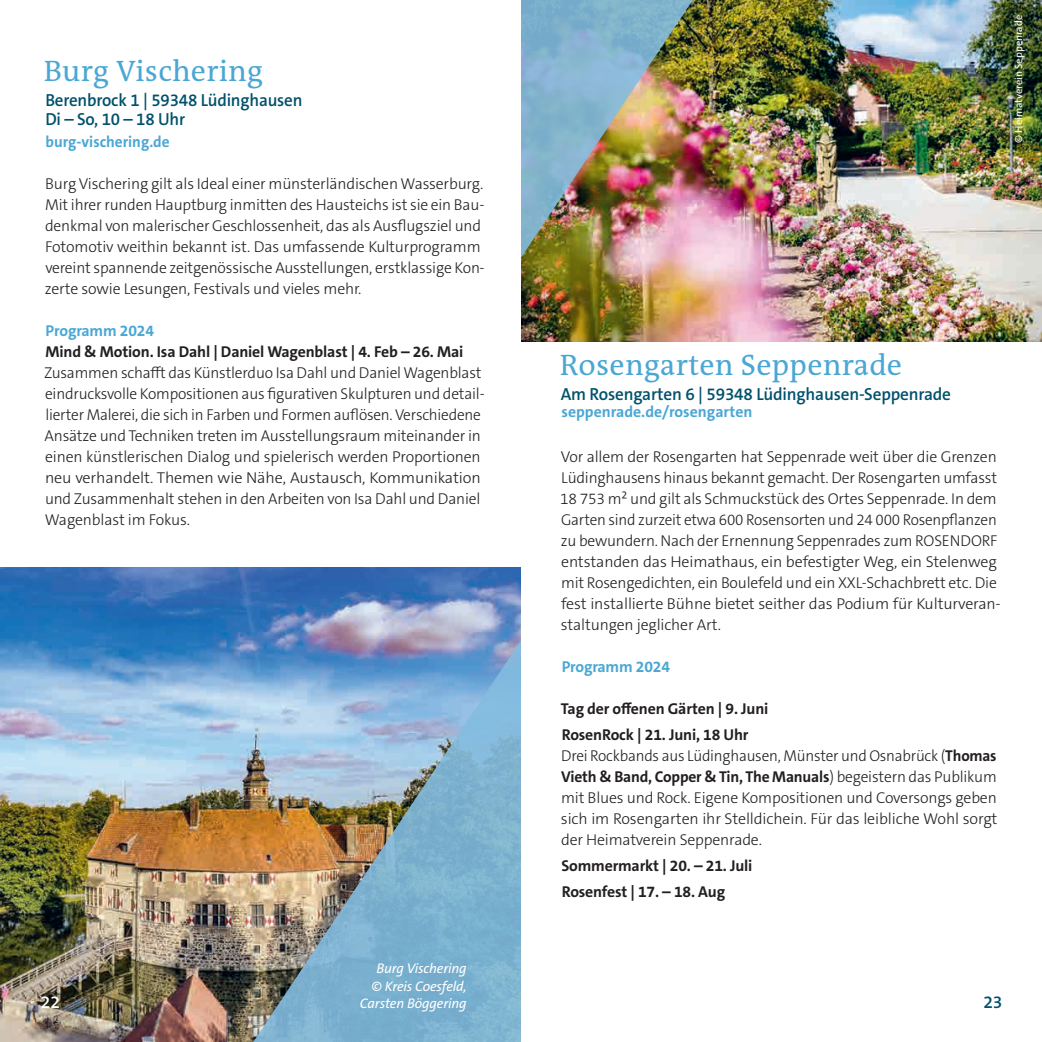
<style>
.page{position:relative;width:1042px;height:1042px;background:#fff}
.page>*{position:absolute;margin:0;border:0;box-sizing:border-box;transform-origin:0 0}
.t1{font:29.75px "The Antiqua B W5 Plain";letter-spacing:.01em;color:#4aa7d4}
.t2{font:600 17.5px/19.2px "The Sans C5";letter-spacing:-.01em;color:#00516c}
.t3{font:600 17.5px "The Sans C5";color:#fff}
.t4{font:300 15.75px/21px "The Sans C5";letter-spacing:-.01em;color:#231f20}
.t5{font:700 15.75px/25.9px "The Sans C5";letter-spacing:-.01em;color:#231f20}
.t6{font:700 15.75px "The Sans C5";color:#4aa7d4}
.t7{font:italic 14px/17.5px "The Sans C5";letter-spacing:-.01em;color:#fff;text-align:right}
.t8{font:10.5px "The Sans C5";color:#fff}
.s1{font-weight:700}
</style>
<div class="page">
<img style="left:521px;top:0;width:521px;height:341px">
<img style="left:0;top:567px;width:521px;height:475px">
<img style="left:233px;top:640px;width:288px;height:402px">
<img style="left:521px;top:0;width:187px;height:258px">
<h1 class="t1" style="left:44px;top:52px;width:221px">Burg Vischering</h1>
<p class="t2" style="left:45px;top:90px;width:259px">Berenbrock 1 | 59348 Lüdinghausen<br>Di – So, 10 – 18 Uhr</p>
<p class="t6" style="left:46px;top:132px;width:126px">burg-vischering.de</p>
<p class="t4" style="left:45px;top:173px;width:441px">Burg Vischering gilt als Ideal einer münsterländischen Wasserburg.<br>Mit ihrer runden Hauptburg inmitten des Hausteichs ist sie ein Bau&shy;denkmal von malerischer Geschlossenheit, das als Ausflugsziel und Fotomotiv weithin bekannt ist. Das umfassende Kulturprogramm vereint spannende zeitgenössische Ausstellungen, erstklassige Kon&shy;zerte sowie Lesungen, Festivals und vieles mehr.</p>
<p class="t6" style="left:46px;top:321px;width:110px">Programm 2024</p>
<p class="t5" style="left:46px;top:339px;width:419px">Mind &amp; Motion. Isa Dahl | Daniel Wagenblast | 4. Feb – 26. Mai</p>
<p class="t4" style="left:44px;top:362px;width:442px">Zusammen schafft das Künstlerduo Isa Dahl und Daniel Wagenblast eindrucksvolle Kompositionen aus figurativen Skulpturen und detail&shy;lierter Malerei, die sich in Farben und Formen auflösen. Verschiedene Ansätze und Techniken treten im Ausstellungsraum miteinander in einen künstlerischen Dialog und spielerisch werden Proportionen neu verhandelt. Themen wie Nähe, Austausch, Kommunikation und Zusammenhalt stehen in den Arbeiten von Isa Dahl und Daniel Wagenblast im Fokus.</p>
<p class="t8" style="left:1012px;top:143px;width:130px;rotate:-90deg">© Heimatverein Seppenrade</p>
<h1 class="t1" style="left:560px;top:346px;width:344px">Rosengarten Seppenrade</h1>
<p class="t2" style="left:561px;top:384px;width:392px">Am Rosengarten 6 | 59348 Lüdinghausen-Seppenrade</p>
<p class="t6" style="left:561px;top:402px;width:193px">seppenrade.de/rosengarten</p>
<p class="t4" style="left:560px;top:446px;width:442px">Vor allem der Rosengarten hat Seppenrade weit über die Grenzen Lüdinghausens hinaus bekannt gemacht. Der Rosengarten umfasst 18 753 m² und gilt als Schmuckstück des Ortes Seppenrade. In dem Garten sind zurzeit etwa 600 Rosensorten und 24 000 Rosenpflanzen zu bewundern. Nach der Ernennung Seppenrades zum ROSENDORF entstanden das Heimathaus, ein befestigter Weg, ein Stelenweg mit Rosengedichten, ein Boulefeld und ein XXL-Schachbrett etc. Die fest installierte Bühne bietet seither das Podium für Kulturveran&shy;staltungen jeglicher Art.</p>
<p class="t6" style="left:562px;top:657px;width:110px">Programm 2024</p>
<p class="t5" style="left:561px;top:696px;width:209px">Tag der offenen Gärten | 9. Juni<br>RosenRock | 21. Juni, 18 Uhr</p>
<p class="t4" style="left:561px;top:745px;width:438px;text-align:justify">Drei Rockbands aus Lüdinghausen, Münster und Osnabrück (<span class="s1">Thomas Vieth &amp; Band, Copper &amp; Tin, The Manuals</span>) begeistern das Publikum mit Blues und Rock. Eigene Kompositionen und Coversongs geben sich im Rosengarten ihr Stelldichein. Für das leibliche Wohl sorgt der Heimatverein Seppenrade.</p>
<p class="t5" style="left:561px;top:853px;width:192px">Sommermarkt | 20. – 21. Juli<br>Rosenfest | 17. – 18. Aug</p>
<p class="t7" style="left:360px;top:959px;width:108px">Burg Vischering<br>© Kreis Coesfeld,<br>Carsten Böggering</p>
<p class="t3" style="left:41px;top:990px;width:21px">22</p>
<p class="t2" style="left:983px;top:992px;width:21px">23</p>
</div>
